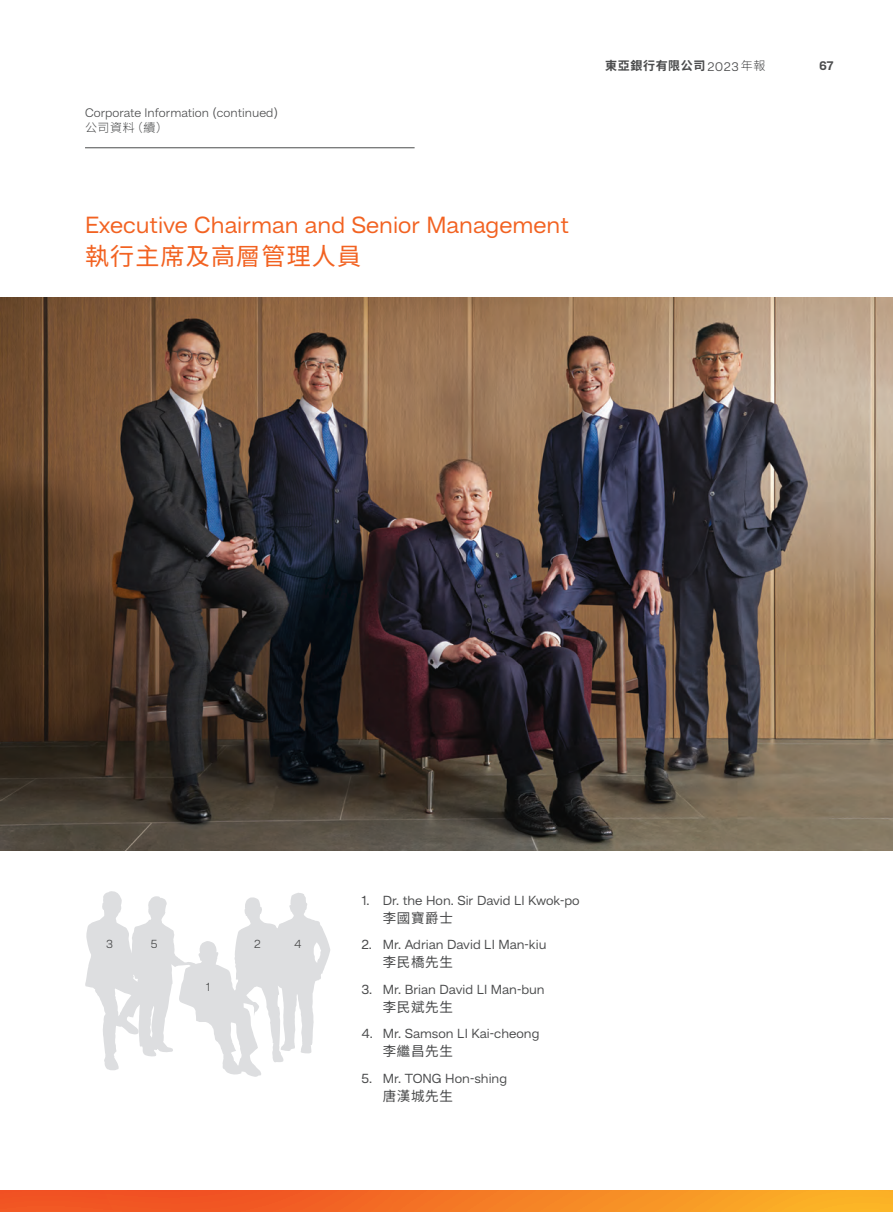
<style>
.page{position:relative;width:893px;height:1212px;background:#fff}
.page>*{position:absolute;margin:0;border:0;box-sizing:border-box;transform-origin:0 0}
.EN_head_Lv1{font:24px "Hando";color:#f26221}
.TC_head_Lv1{font:24px "Noto Sans HK";letter-spacing:.05em;color:#f26221}
.TC_CI_name{font:13.5px "Hando";color:#4b4c4d}
.TC_CI_name-2{font:13.5px "Noto Sans HK";letter-spacing:.05em;color:#4b4c4d}
.t1{font:300 12.75px "Hando";color:#4b4c4d}
.t2{font:700 12.75px "Hando";color:#4b4c4d}
.t3{font:700 12px "Noto Sans HK";letter-spacing:.05em;color:#4b4c4d}
.t4{font:300 12px "Noto Sans HK";color:#4b4c4d}
.t5{font:300 12px "Hando";color:#4b4c4d}
.s1{font-family:"Hando";font-weight:300;font-size:12.75px}
.s2{font-weight:300}
</style>
<div class="page">
<svg style="left:0;top:1191px;width:893px;height:21px;background:#f47a24"></svg>
<hr style="left:85px;top:148px;width:330px;height:1px;background:#4b4c4d">
<svg style="left:85px;top:891px;width:245px;height:186px;fill:#e1e2e4"></svg>
<img style="left:0;top:298px;width:893px;height:552px">
<p class="t1" style="left:85px;top:105px;width:195px">Corporate Information (continued)</p>
<p class="t4" style="left:85px;top:121px;width:85px">公司資料（續）</p>
<p class="EN_head_Lv1" style="left:85px;top:210px;width:485px">Executive Chairman and Senior Management</p>
<p class="TC_head_Lv1" style="left:85px;top:242px;width:277px">執行主席及高層管理人員</p>
<p class="t3" style="left:605px;top:59px;width:162px">東亞銀行有限公司 <span class="s1">2023</span> <span class="s2">年報</span></p>
<p class="t2" style="left:819px;top:58px;width:15px">67</p>
<p class="t5" style="left:106px;top:937px;width:8px">3</p>
<p class="t5" style="left:151px;top:937px;width:8px">5</p>
<p class="t5" style="left:254px;top:937px;width:8px">2</p>
<p class="t5" style="left:294px;top:937px;width:9px">4</p>
<p class="t5" style="left:206px;top:980px;width:6px">1</p>
<p class="TC_CI_name" style="left:361px;top:892px;width:220px">1. Dr. the Hon. Sir David LI Kwok-po</p>
<p class="TC_CI_name-2" style="left:383px;top:910px;width:72px">李國寶爵士</p>
<p class="TC_CI_name" style="left:361px;top:937px;width:187px">2. Mr. Adrian David LI Man-kiu</p>
<p class="TC_CI_name-2" style="left:383px;top:955px;width:72px">李民橋先生</p>
<p class="TC_CI_name" style="left:361px;top:981px;width:185px">3. Mr. Brian David LI Man-bun</p>
<p class="TC_CI_name-2" style="left:383px;top:999px;width:72px">李民斌先生</p>
<p class="TC_CI_name" style="left:361px;top:1026px;width:179px">4. Mr. Samson LI Kai-cheong</p>
<p class="TC_CI_name-2" style="left:383px;top:1044px;width:72px">李繼昌先生</p>
<p class="TC_CI_name" style="left:361px;top:1070px;width:147px">5. Mr. TONG Hon-shing</p>
<p class="TC_CI_name-2" style="left:383px;top:1088px;width:72px">唐漢城先生</p>
</div>
